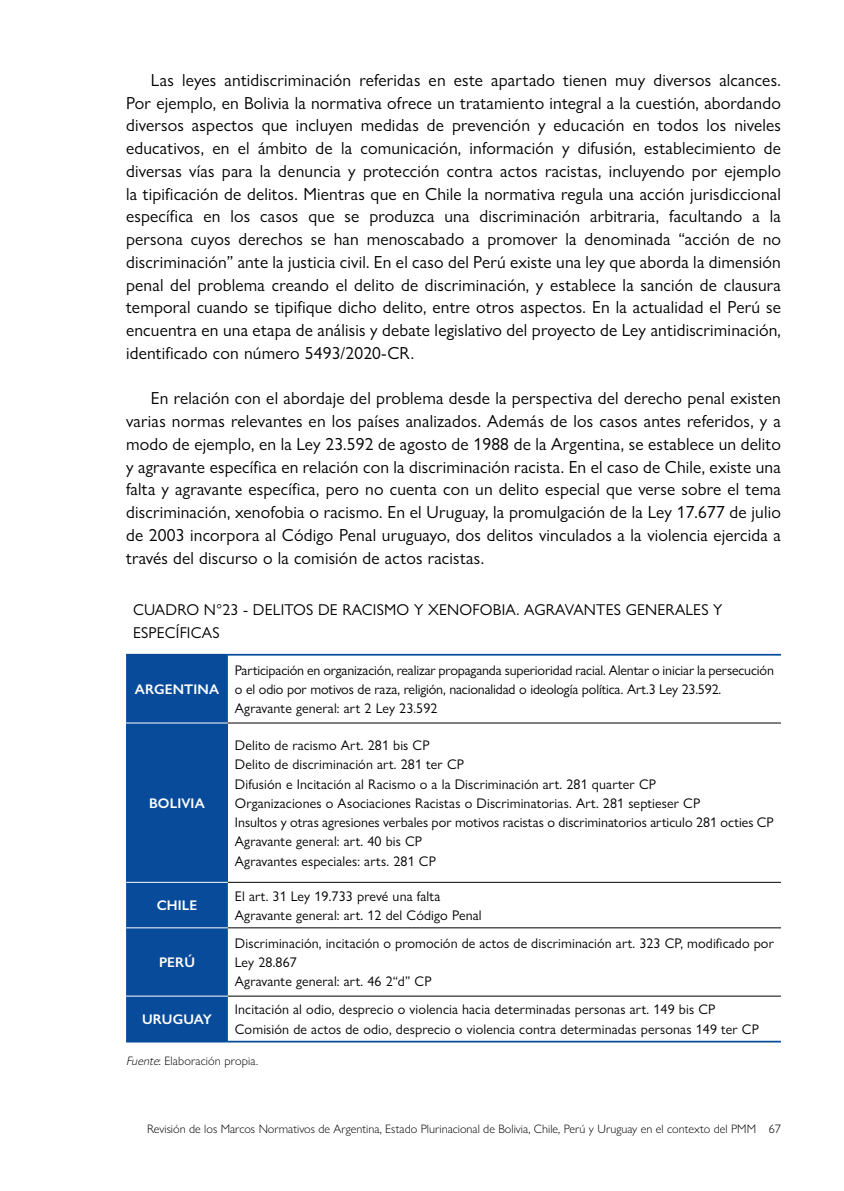
<style>
.page{position:relative;width:844px;height:1191px;background:#fff}
.page>*{position:absolute;margin:0;border:0;box-sizing:border-box;transform-origin:0 0}
.t1{font:17.5px/22.8px "Gill Sans Nova";letter-spacing:.01em;color:#000;text-align:justify}
.t2{font:15.75px/22.8px "Gill Sans Nova";letter-spacing:.01em;color:#000}
.t3{font:14px/19.2px "Gill Sans Nova";letter-spacing:.01em;color:#000}
.t4{font:14px/19.2px "Gill Sans Nova";letter-spacing:-.01em;color:#000}
.t5{font:600 14px "Gill Sans Nova";letter-spacing:.01em;color:#fff}
.t6{font:300 12.25px "Gill Sans Nova";color:#000}
.s1{font-style:italic}
</style>
<div class="page">
<div style="left:126px;top:655px;width:102px;height:385px;background:#084b9a"></div>
<div style="left:126px;top:723px;width:102px;height:159px;background:#084b9a"></div>
<hr style="left:228px;top:722px;width:552px;height:1px;background:#000">
<hr style="left:228px;top:882px;width:552px;height:1px;background:#000">
<hr style="left:228px;top:927px;width:552px;height:1px;background:#000">
<hr style="left:228px;top:995px;width:552px;height:1px;background:#000">
<hr style="left:228px;top:654px;width:552px;height:1px;background:#084b9a">
<hr style="left:126px;top:1040px;width:102px;height:2px;background:#084b9a">
<hr style="left:228px;top:1040px;width:552px;height:2px;background:#084b9a">
<hr style="left:126px;top:722px;width:102px;height:1px;background:#fff">
<hr style="left:126px;top:882px;width:102px;height:1px;background:#fff">
<hr style="left:126px;top:927px;width:102px;height:1px;background:#fff">
<hr style="left:126px;top:995px;width:102px;height:1px;background:#fff">
<hr style="left:126px;top:654px;width:102px;height:1px;background:#084b9a">
<p class="t1" style="left:126px;top:68px;width:656px;text-indent:25px">Las leyes antidiscriminación referidas en este apartado tienen muy diversos alcances.<br>Por ejemplo, en Bolivia la normativa ofrece un tratamiento integral a la cuestión, abordando diversos aspectos que incluyen medidas de prevención y educación en todos los niveles educativos, en el ámbito de la comunicación, información y difusión, establecimiento de diversas vías para la denuncia y protección contra actos racistas, incluyendo por ejemplo la tipificación de delitos. Mientras que en Chile la normativa regula una acción jurisdiccional específica en los casos que se produzca una discriminación arbitraria, facultando a la persona cuyos derechos se han menoscabado a promover la denominada “acción de no discriminación” ante la justicia civil. En el caso del Perú existe una ley que aborda la dimensión penal del problema creando el delito de discriminación, y establece la sanción de clausura temporal cuando se tipifique dicho delito, entre otros aspectos. En la actualidad el Perú se encuentra en una etapa de análisis y debate legislativo del proyecto de Ley antidiscriminación, identificado con número 5493/2020-CR.</p>
<p class="t1" style="left:126px;top:387px;width:656px;text-indent:25px">En relación con el abordaje del problema desde la perspectiva del derecho penal existen varias normas relevantes en los países analizados. Además de los casos antes referidos, y a modo de ejemplo, en la Ley 23.592 de agosto de 1988 de la Argentina, se establece un delito y agravante específica en relación con la discriminación racista. En el caso de Chile, existe una falta y agravante específica, pero no cuenta con un delito especial que verse sobre el tema discriminación, xenofobia o racismo. En el Uruguay, la promulgación de la Ley 17.677 de julio de 2003 incorpora al Código Penal uruguayo, dos delitos vinculados a la violencia ejercida a través del discurso o la comisión de actos racistas.</p>
<p class="t2" style="left:133px;top:598px;width:590px">CUADRO N°23 - DELITOS DE RACISMO Y XENOFOBIA. AGRAVANTES GENERALES Y<br>ESPECÍFICAS</p>
<p class="t5" style="left:135px;top:680px;width:86px">ARGENTINA</p>
<p class="t5" style="left:149px;top:794px;width:57px">BOLIVIA</p>
<p class="t4" style="left:235px;top:660px;width:540px">Participación en organización, realizar propaganda superioridad racial. Alentar o iniciar la persecución o el odio por motivos de raza, religión, nacionalidad o ideología política. Art.3 Ley 23.592.<br>Agravante general: art 2 Ley 23.592</p>
<p class="t3" style="left:235px;top:735px;width:540px">Delito de racismo Art. 281 bis CP<br>Delito de discriminación art. 281 ter CP<br>Difusión e Incitación al Racismo o a la Discriminación art. 281 quarter CP<br>Organizaciones o Asociaciones Racistas o Discriminatorias. Art. 281 septieser CP<br>Insultos y otras agresiones verbales por motivos racistas o discriminatorios articulo 281 octies CP Agravante general: art. 40 bis CP<br>Agravantes especiales: arts. 281 CP</p>
<p class="t5" style="left:157px;top:896px;width:42px">CHILE</p>
<p class="t3" style="left:235px;top:886px;width:248px">El art. 31 Ley 19.733 prevé una falta<br>Agravante general: art. 12 del Código Penal</p>
<p class="t5" style="left:159px;top:953px;width:37px">PERÚ</p>
<p class="t3" style="left:235px;top:933px;width:540px">Discriminación, incitación o promoción de actos de discriminación art. 323 CP, modificado por<br>Ley 28.867<br>Agravante general: art. 46 2“d” CP</p>
<p class="t5" style="left:142px;top:1010px;width:71px">URUGUAY</p>
<p class="t3" style="left:235px;top:999px;width:525px">Incitación al odio, desprecio o violencia hacia determinadas personas art. 149 bis CP<br>Comisión de actos de odio, desprecio o violencia contra determinadas personas 149 ter CP</p>
<p class="t6" style="left:126px;top:1053px;width:133px"><span class="s1">Fuente</span>: Elaboración propia.</p>
<p class="t6" style="left:147px;top:1121px;width:635px">Revisión de los Marcos Normativos de Argentina, Estado Plurinacional de Bolivia, Chile, Perú y Uruguay en el contexto del PMM 67</p>
</div>
